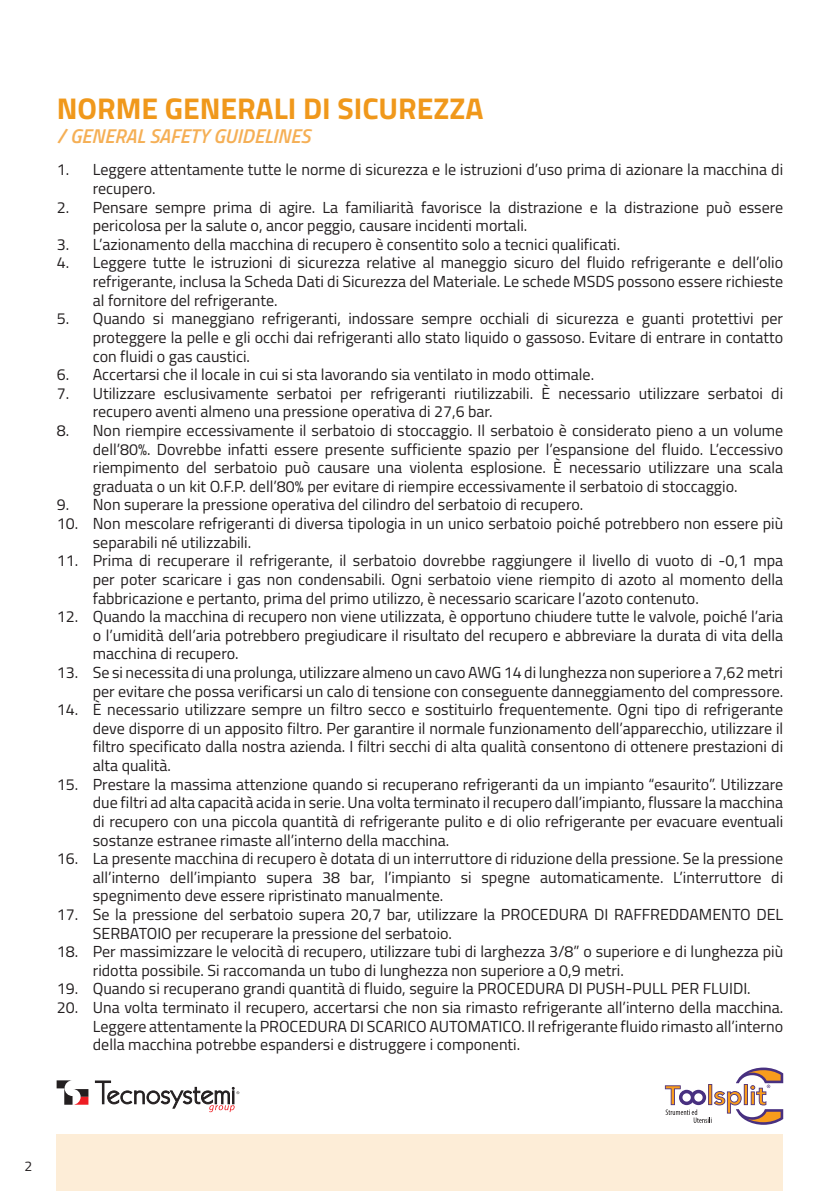
<style>
.page{position:relative;width:840px;height:1191px;background:#fff}
.page>*{position:absolute;margin:0;border:0;box-sizing:border-box;transform-origin:0 0}
.t1{font:700 30px "Titillium Web";color:#f0981b}
.t2{font:italic 600 20px "Titillium Web";color:#f5af55}
.t3{font:16px/18.6px "Titillium Web";color:#231f20;text-align:justify}
.t4{font:14px "Titillium Web";color:#231f20}
</style>
<div class="page">
<svg style="left:57px;top:1080px;width:31px;height:24px"></svg>
<svg style="left:95px;top:1080px;width:144px;height:32px"></svg>
<svg style="left:664px;top:1067px;width:118px;height:57px"></svg>
<div style="left:57px;top:1134px;width:725px;height:57px;background:#fdedd7"></div>
<h1 class="t1" style="left:57px;top:86px;width:428px">NORME GENERALI DI SICUREZZA</h1>
<p class="t2" style="left:57px;top:121px;width:255px">/ GENERAL SAFETY GUIDELINES</p>
<p class="t3" style="left:93px;top:160px;width:691px;text-indent:-36px">1. Leggere attentamente tutte le norme di sicurezza e le istruzioni d’uso prima di azionare la macchina di recupero.</p>
<p class="t3" style="left:93px;top:197px;width:691px;text-indent:-36px">2. Pensare sempre prima di agire. La familiarità favorisce la distrazione e la distrazione può essere pericolosa per la salute o, ancor peggio, causare incidenti mortali.</p>
<p class="t3" style="left:57px;top:234px;width:564px">3. L’azionamento della macchina di recupero è consentito solo a tecnici qualificati.</p>
<p class="t3" style="left:93px;top:253px;width:691px;text-indent:-36px">4. Leggere tutte le istruzioni di sicurezza relative al maneggio sicuro del fluido refrigerante e dell’olio refrigerante, inclusa la Scheda Dati di Sicurezza del Materiale. Le schede MSDS possono essere richieste al fornitore del refrigerante.</p>
<p class="t3" style="left:93px;top:309px;width:691px;text-indent:-36px">5. Quando si maneggiano refrigeranti, indossare sempre occhiali di sicurezza e guanti protettivi per proteggere la pelle e gli occhi dai refrigeranti allo stato liquido o gassoso. Evitare di entrare in contatto con fluidi o gas caustici.</p>
<p class="t3" style="left:57px;top:364px;width:538px">6. Accertarsi che il locale in cui si sta lavorando sia ventilato in modo ottimale.</p>
<p class="t3" style="left:93px;top:383px;width:691px;text-indent:-36px">7. Utilizzare esclusivamente serbatoi per refrigeranti riutilizzabili. È necessario utilizzare serbatoi di recupero aventi almeno una pressione operativa di 27,6 bar.</p>
<p class="t3" style="left:93px;top:420px;width:691px;text-indent:-36px">8. Non riempire eccessivamente il serbatoio di stoccaggio. Il serbatoio è considerato pieno a un volume dell’80%. Dovrebbe infatti essere presente sufficiente spazio per l’espansione del fluido. L’eccessivo riempimento del serbatoio può causare una violenta esplosione. È necessario utilizzare una scala graduata o un kit O.F.P. dell’80% per evitare di riempire eccessivamente il serbatoio di stoccaggio.</p>
<p class="t3" style="left:57px;top:495px;width:527px">9. Non superare la pressione operativa del cilindro del serbatoio di recupero.</p>
<p class="t3" style="left:93px;top:513px;width:691px;text-indent:-36px">10. Non mescolare refrigeranti di diversa tipologia in un unico serbatoio poiché potrebbero non essere più separabili né utilizzabili.</p>
<p class="t3" style="left:93px;top:550px;width:691px;text-indent:-36px">11. Prima di recuperare il refrigerante, il serbatoio dovrebbe raggiungere il livello di vuoto di -0,1 mpa per poter scaricare i gas non condensabili. Ogni serbatoio viene riempito di azoto al momento della fabbricazione e pertanto, prima del primo utilizzo, è necessario scaricare l’azoto contenuto.</p>
<p class="t3" style="left:93px;top:606px;width:691px;text-indent:-36px">12. Quando la macchina di recupero non viene utilizzata, è opportuno chiudere tutte le valvole, poiché l’aria o l’umidità dell’aria potrebbero pregiudicare il risultato del recupero e abbreviare la durata di vita della macchina di recupero.</p>
<p class="t3" style="left:57px;top:662px;width:727px;text-align:right">13. Se si necessita di una prolunga, utilizzare almeno un cavo AWG 14 di lunghezza non superiore a 7,62 metri per evitare che possa verificarsi un calo di tensione con conseguente danneggiamento del compressore.</p>
<p class="t3" style="left:93px;top:699px;width:691px;text-indent:-36px">14. È necessario utilizzare sempre un filtro secco e sostituirlo frequentemente. Ogni tipo di refrigerante deve disporre di un apposito filtro. Per garantire il normale funzionamento dell’apparecchio, utilizzare il filtro specificato dalla nostra azienda. I filtri secchi di alta qualità consentono di ottenere prestazioni di alta qualità.</p>
<p class="t3" style="left:93px;top:774px;width:691px;text-indent:-36px">15. Prestare la massima attenzione quando si recuperano refrigeranti da un impianto “esaurito”. Utilizzare due filtri ad alta capacità acida in serie. Una volta terminato il recupero dall’impianto, flussare la macchina di recupero con una piccola quantità di refrigerante pulito e di olio refrigerante per evacuare eventuali sostanze estranee rimaste all’interno della macchina.</p>
<p class="t3" style="left:93px;top:848px;width:691px;text-indent:-36px">16. La presente macchina di recupero è dotata di un interruttore di riduzione della pressione. Se la pressione all’interno dell’impianto supera 38 bar, l’impianto si spegne automaticamente. L’interruttore di spegnimento deve essere ripristinato manualmente.</p>
<p class="t3" style="left:93px;top:904px;width:691px;text-indent:-36px">17. Se la pressione del serbatoio supera 20,7 bar, utilizzare la PROCEDURA DI RAFFREDDAMENTO DEL<br>SERBATOIO per recuperare la pressione del serbatoio.</p>
<p class="t3" style="left:93px;top:941px;width:691px;text-indent:-36px">18. Per massimizzare le velocità di recupero, utilizzare tubi di larghezza 3/8” o superiore e di lunghezza più ridotta possibile. Si raccomanda un tubo di lunghezza non superiore a 0,9 metri.</p>
<p class="t3" style="left:57px;top:978px;width:695px">19. Quando si recuperano grandi quantità di fluido, seguire la PROCEDURA DI PUSH-PULL PER FLUIDI.</p>
<p class="t3" style="left:93px;top:997px;width:691px;text-indent:-36px">20. Una volta terminato il recupero, accertarsi che non sia rimasto refrigerante all’interno della macchina.<br>Leggere attentamente la PROCEDURA DI SCARICO AUTOMATICO. Il refrigerante fluido rimasto all’interno della macchina potrebbe espandersi e distruggere i componenti.</p>
<p class="t4" style="left:24px;top:1156px;width:9px">2</p>
</div>
